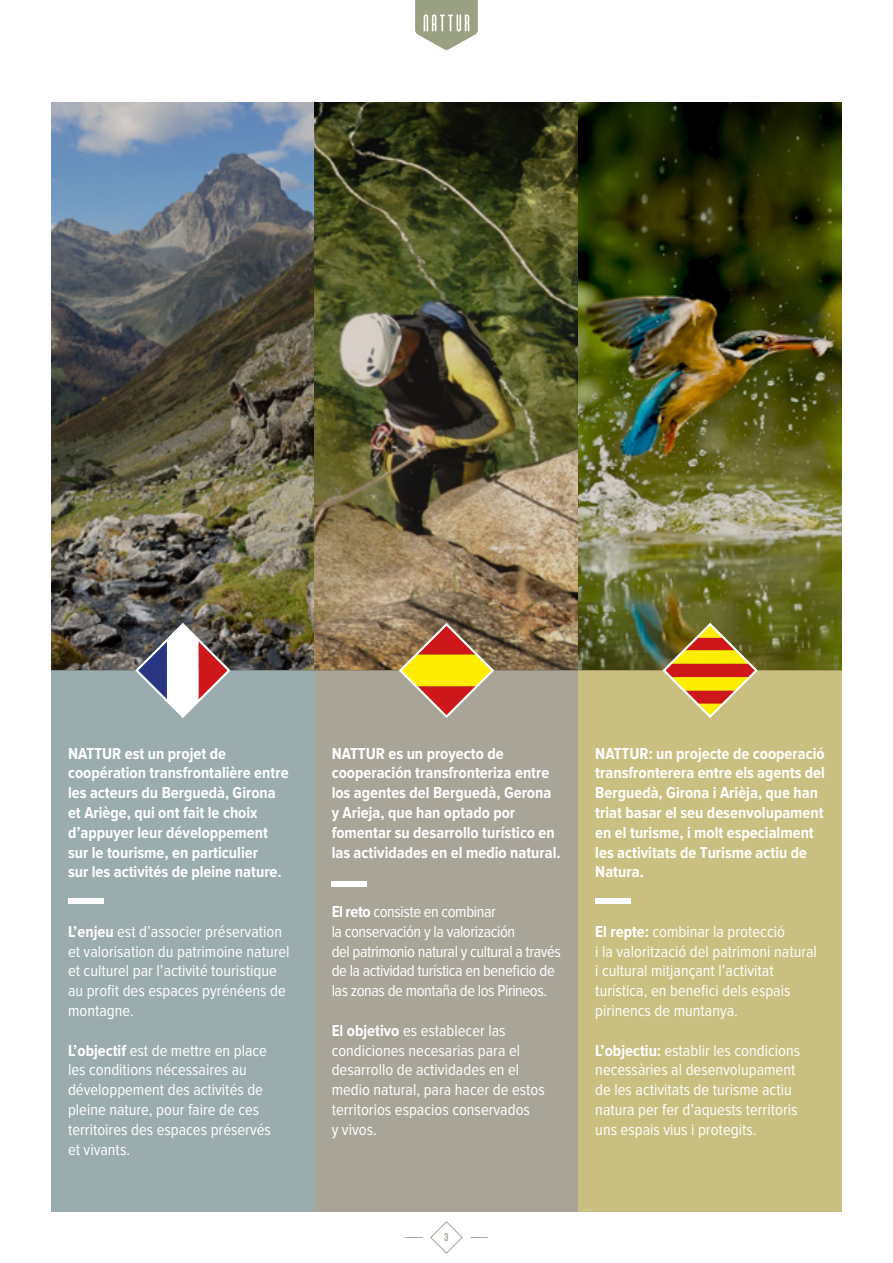
<style>
.page{position:relative;width:893px;height:1263px;background:#fff}
.page>*{position:absolute;margin:0;border:0;box-sizing:border-box;transform-origin:0 0}
.t1{font:16.5px/19.8px "Proxima Nova Cond";color:#fff}
.t2{font:700 16.5px/19.8px "Proxima Nova Cond";color:#fff}
.t3{font:16.5px/19.8px "Proxima Nova Cond";letter-spacing:-.025em;color:#fff}
.t4{font:11.25px "Bebas Neue";color:#a9a498}
.s1{font-weight:700}
</style>
<div class="page">
<svg style="left:430px;top:1221px;width:33px;height:33px"></svg>
<svg style="left:405px;top:1237px;width:17px;height:1px"></svg>
<svg style="left:470px;top:1237px;width:18px;height:1px"></svg>
<svg style="left:415px;top:0;width:63px;height:50px"></svg>
<div style="left:315px;top:670px;width:263px;height:542px;background:#a9a498"></div>
<div style="left:578px;top:670px;width:264px;height:542px;background:#c9bf80"></div>
<div style="left:51px;top:670px;width:264px;height:542px;background:#9aacae"></div>
<div style="left:68px;top:899px;width:35px;height:5px;background:#fff"></div>
<div style="left:332px;top:882px;width:35px;height:5px;background:#fff"></div>
<div style="left:595px;top:899px;width:35px;height:5px;background:#fff"></div>
<img style="left:51px;top:102px;width:791px;height:568px">
<svg style="left:134px;top:621px;width:98px;height:97px"></svg>
<svg style="left:397px;top:621px;width:99px;height:97px"></svg>
<svg style="left:661px;top:621px;width:98px;height:97px"></svg>
<p class="t2" style="left:68px;top:744px;width:222px">NATTUR est un projet de coopération transfrontalière entre les acteurs du Berguedà, Girona et Ariège, qui ont fait le choix d’appuyer leur développement sur le tourisme, en particulier<br>sur les activités de pleine nature.</p>
<p class="t1" style="left:68px;top:922px;width:223px"><span class="s1">L’enjeu</span> est d’associer préservation et valorisation du patrimoine naturel et culturel par l’activité touristique au profit des espaces pyrénéens de montagne.</p>
<p class="t1" style="left:68px;top:1041px;width:204px"><span class="s1">L’objectif</span> est de mettre en place les conditions nécessaires au développement des activités de pleine nature, pour faire de ces territoires des espaces préservés et vivants.</p>
<p class="t2" style="left:332px;top:744px;width:231px">NATTUR es un proyecto de cooperación transfronteriza entre los agentes del Berguedà, Gerona y Arieja, que han optado por fomentar su desarrollo turístico en las actividades en el medio natural.</p>
<p class="t3" style="left:332px;top:902px;width:231px"><span class="s1">El reto</span> consiste en combinar<br>la conservación y la valorización<br>del patrimonio natural y cultural a través de la actividad turística en beneficio de las zonas de montaña de los Pirineos.</p>
<p class="t1" style="left:332px;top:1021px;width:215px"><span class="s1">El objetivo</span> es establecer las condiciones necesarias para el desarrollo de actividades en el medio natural, para hacer de estos territorios espacios conservados<br>y vivos.</p>
<p class="t2" style="left:595px;top:744px;width:231px">NATTUR: un projecte de cooperació transfronterera entre els agents del<br>Berguedà, Girona i Arièja, que han triat basar el seu desenvolupament en el turisme, i molt especialment les activitats de Turisme actiu de<br>Natura.</p>
<p class="t1" style="left:595px;top:922px;width:223px"><span class="s1">El repte:</span> combinar la protecció<br>i la valorització del patrimoni natural i cultural mitjançant l’activitat turística, en benefici dels espais pirinencs de muntanya.</p>
<p class="t1" style="left:595px;top:1041px;width:206px"><span class="s1">L’objectiu:</span> establir les condicions necessàries al desenvolupament de les activitats de turisme actiu natura per fer d’aquests territoris uns espais vius i protegits.</p>
<p class="t4" style="left:444px;top:1231px;width:6px">3</p>
</div>
